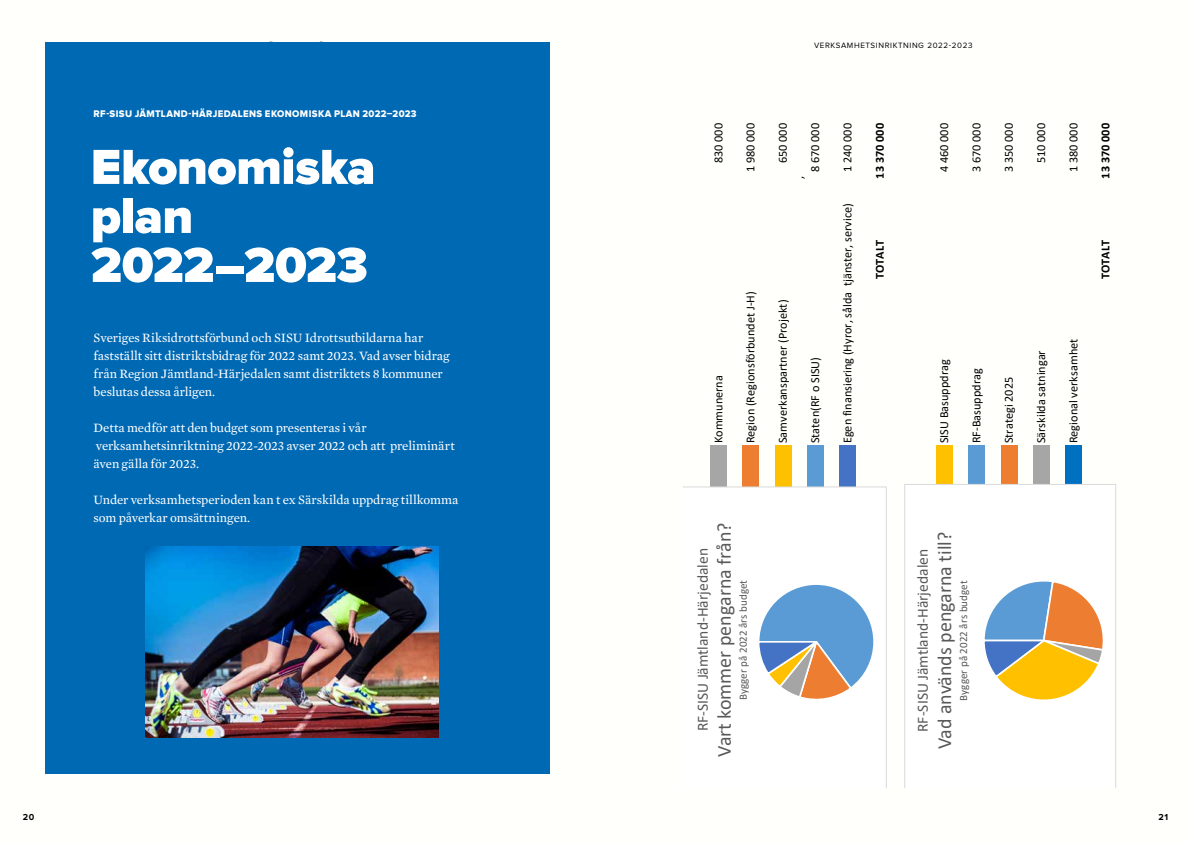
<style>
.page{position:relative;width:1191px;height:842px;background:#fff}
.page>*{position:absolute;margin:0;border:0;box-sizing:border-box;transform-origin:0 0}
.t1{font:900 51px/49px "Proxima Nova";letter-spacing:-.01em;color:#fff}
.t2{font:20px "Calibri";color:#595959}
.t3{font:15.6px "Calibri";color:#595959}
.t4{font:13px/18px "Mercury Text G2";letter-spacing:-.005em;color:#fff}
.t5{font:12.3px "Calibri";color:#000}
.t6{font:700 12.3px "Calibri";letter-spacing:.005em;color:#000}
.t7{font:11.1px "Calibri";color:#595959}
.t8{font:10px "Proxima Nova Extrabld";letter-spacing:.04em;color:#fff;scale:.95 1}
.t9{font:700 9px "Proxima Nova";color:#000}
.t10{font:8px "Proxima Nova";letter-spacing:.075em;color:#000}
</style>
<div class="page">
<div style="left:45px;top:42px;width:505px;height:732px;background:#0069b4"></div>
<img style="left:145px;top:546px;width:294px;height:191px">
<div style="left:710px;top:445px;width:16px;height:55px;background:#a6a6a6"></div>
<div style="left:742px;top:445px;width:17px;height:55px;background:#ed7d31"></div>
<div style="left:775px;top:445px;width:16px;height:55px;background:#ffc000"></div>
<div style="left:807px;top:445px;width:16px;height:55px;background:#5b9bd5"></div>
<div style="left:839px;top:445px;width:17px;height:55px;background:#4472c4"></div>
<div style="left:936px;top:445px;width:16px;height:55px;background:#ffc000"></div>
<div style="left:968px;top:445px;width:17px;height:55px;background:#5b9bd5"></div>
<div style="left:1001px;top:445px;width:16px;height:55px;background:#ed7d31"></div>
<div style="left:1033px;top:445px;width:16px;height:55px;background:#a6a6a6"></div>
<div style="left:1065px;top:445px;width:16px;height:55px;background:#0070c0"></div>
<svg style="left:683px;top:486px;width:203px;height:213px"></svg>
<svg style="left:904px;top:484px;width:212px;height:303px"></svg>
<p class="t8" style="left:94px;top:109px;width:341px">RF-SISU JÄMTLAND-HÄRJEDALENS EKONOMISKA PLAN 2022–2023</p>
<h1 class="t1" style="left:91px;top:145px;width:286px">Ekonomiska plan<br>2022–2023</h1>
<p class="t4" style="left:94px;top:329px;width:357px">Sveriges Riksidrottsförbund och SISU Idrottsutbildarna har fastställt sitt distriktsbidrag för 2022 samt 2023. Vad avser bidrag från Region Jämtland-Härjedalen samt distriktets 8 kommuner beslutas dessa årligen.</p>
<p class="t4" style="left:94px;top:419px;width:363px">Detta medför att den budget som presenteras i vår verksamhetsinriktning 2022-2023 avser 2022 och att preliminärt även gälla för 2023.</p>
<p class="t4" style="left:94px;top:491px;width:366px">Under verksamhetsperioden kan t ex Särskilda uppdrag tillkomma som påverkar omsättningen.</p>
<p class="t9" style="left:23px;top:813px;width:13px">20</p>
<p class="t10" style="left:814px;top:42px;width:160px">VERKSAMHETSINRIKTNING 2022-2023</p>
<p class="t5" style="left:709px;top:163px;width:42px;rotate:-90deg">830 000</p>
<p class="t5" style="left:709px;top:443px;width:70px;rotate:-90deg">Kommunerna</p>
<p class="t5" style="left:742px;top:172px;width:51px;rotate:-90deg">1 980 000</p>
<p class="t5" style="left:774px;top:163px;width:42px;rotate:-90deg">650 000</p>
<p class="t5" style="left:806px;top:172px;width:51px;rotate:-90deg">8 670 000</p>
<p class="t5" style="left:790px;top:179px;width:5px;rotate:-90deg">,</p>
<p class="t5" style="left:742px;top:443px;width:153px;rotate:-90deg">Region (Regionsförbundet J-H)</p>
<p class="t5" style="left:774px;top:443px;width:145px;rotate:-90deg">Samverkanspartner (Projekt)</p>
<p class="t5" style="left:806px;top:443px;width:88px;rotate:-90deg">Staten(RF o SISU)</p>
<p class="t5" style="left:839px;top:172px;width:51px;rotate:-90deg">1 240 000</p>
<p class="t5" style="left:839px;top:443px;width:242px;rotate:-90deg">Egen finansiering (Hyror, sålda tjänster, service)</p>
<p class="t6" style="left:871px;top:179px;width:57px;rotate:-90deg">13 370 000</p>
<p class="t6" style="left:871px;top:279px;width:41px;rotate:-90deg">TOTALT</p>
<p class="t5" style="left:935px;top:172px;width:51px;rotate:-90deg">4 460 000</p>
<p class="t5" style="left:968px;top:172px;width:51px;rotate:-90deg">3 670 000</p>
<p class="t5" style="left:1000px;top:172px;width:51px;rotate:-90deg">3 350 000</p>
<p class="t5" style="left:1032px;top:163px;width:42px;rotate:-90deg">510 000</p>
<p class="t5" style="left:1064px;top:172px;width:51px;rotate:-90deg">1 380 000</p>
<p class="t6" style="left:1096px;top:179px;width:57px;rotate:-90deg">13 370 000</p>
<p class="t6" style="left:1096px;top:279px;width:41px;rotate:-90deg">TOTALT</p>
<p class="t5" style="left:935px;top:443px;width:85px;rotate:-90deg">SISU Basuppdrag</p>
<p class="t5" style="left:968px;top:443px;width:76px;rotate:-90deg">RF-Basuppdrag</p>
<p class="t5" style="left:1000px;top:443px;width:68px;rotate:-90deg">Strategi 2025</p>
<p class="t5" style="left:1032px;top:443px;width:95px;rotate:-90deg">Särskilda satningar</p>
<p class="t5" style="left:1064px;top:443px;width:106px;rotate:-90deg">Regional verksamhet</p>
<h2 class="t2" style="left:710px;top:757px;width:236px;rotate:-90deg">Vart kommer pengarna från?</h2>
<p class="t3" style="left:691px;top:731px;width:185px;rotate:-90deg">RF-SISU Jämtland-Härjedalen</p>
<p class="t7" style="left:735px;top:700px;width:122px;rotate:-90deg">Bygger på 2022 års budget</p>
<h2 class="t2" style="left:930px;top:749px;width:218px;rotate:-90deg">Vad används pengarna till?</h2>
<p class="t3" style="left:912px;top:732px;width:185px;rotate:-90deg">RF-SISU Jämtland-Härjedalen</p>
<p class="t7" style="left:955px;top:701px;width:122px;rotate:-90deg">Bygger på 2022 års budget</p>
<p class="t9" style="left:1158px;top:813px;width:11px">21</p>
</div>
